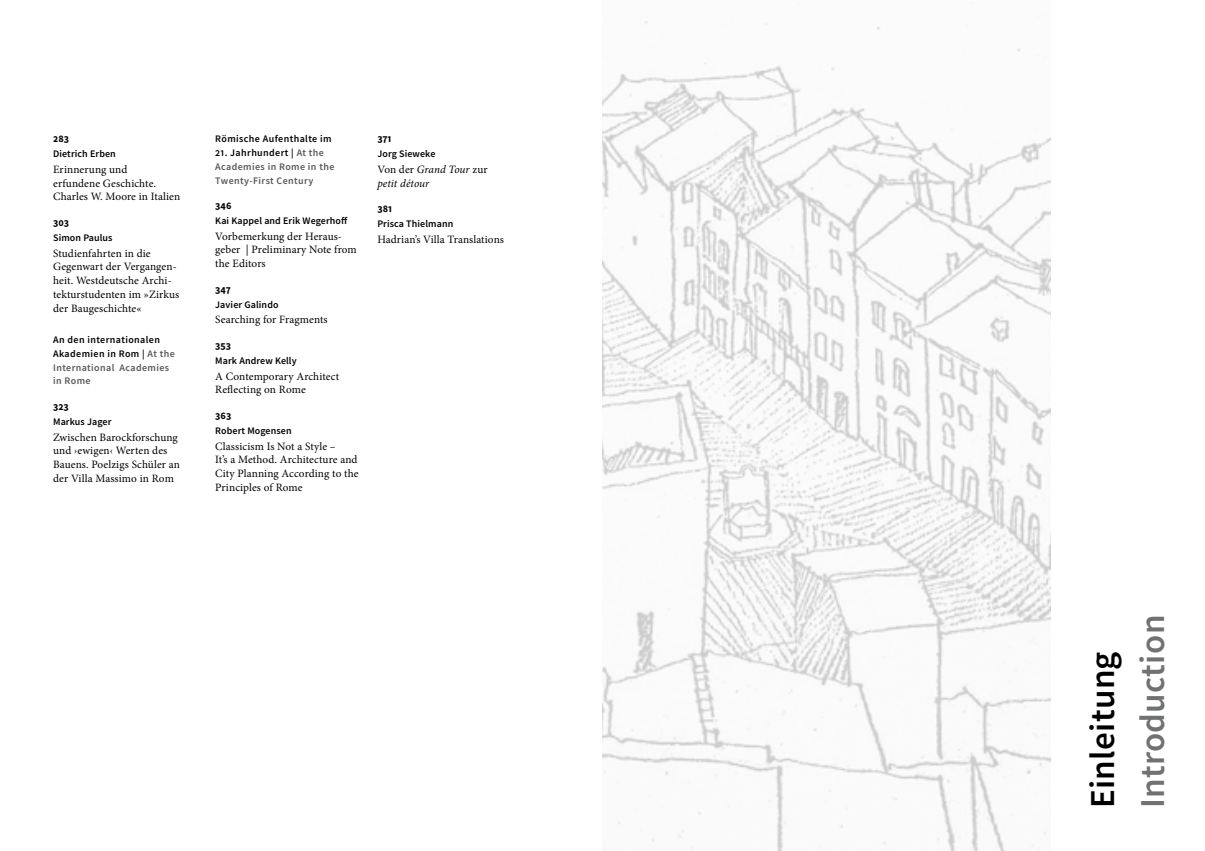
<style>
.page{position:relative;width:1205px;height:851px;background:#fff}
.page>*{position:absolute;margin:0;border:0;box-sizing:border-box;transform-origin:0 0}
.t1{font:600 35px "Source Sans Pro";letter-spacing:.01em;color:#707172}
.t2{font:600 35px "Source Sans Pro";letter-spacing:.01em;color:#000}
.t3{font:11.25px/13.8px "Minion Pro";letter-spacing:.01em;color:#000}
.t4{font:italic 11.25px/13.8px "Minion Pro";color:#000}
.t5{font:600 10px "Source Sans Pro";letter-spacing:.01em;color:#000}
.t6{font:600 10px/13.8px "Source Sans Pro";letter-spacing:.04em;color:#000}
.t7{font:600 10px/13.8px "Source Sans Pro";letter-spacing:.04em;color:#58585a}
.t8{font:700 10px "Source Sans Pro";color:#000}
.s1{color:#58585a}
.s2{color:#000}
.s3{font-style:normal}
</style>
<div class="page">
<img style="left:602px;top:21px;width:449px;height:829px">
<p class="t8" style="left:53px;top:132px;width:18px">283</p>
<p class="t5" style="left:53px;top:147px;width:64px">Dietrich Erben</p>
<p class="t3" style="left:53px;top:162px;width:129px">Erinnerung und<br>erfundene Geschichte.<br>Charles W. Moore in Italien</p>
<p class="t8" style="left:53px;top:216px;width:18px">303</p>
<p class="t5" style="left:53px;top:231px;width:61px">Simon Paulus</p>
<p class="t3" style="left:53px;top:246px;width:128px">Studienfahrten in die<br>Gegenwart der Vergangen&shy;heit. Westdeutsche Archi&shy;tekturstudenten im »Zirkus der Baugeschichte«</p>
<p class="t6" style="left:53px;top:332px;width:123px">An den internationalen<br>Akademien in Rom | <span class="s1">At the<br>International Academies in Rome</span></p>
<p class="t8" style="left:53px;top:400px;width:17px">323</p>
<p class="t5" style="left:53px;top:415px;width:60px">Markus Jager</p>
<p class="t3" style="left:53px;top:430px;width:128px">Zwischen Barockforschung und ›ewigen‹ Werten des<br>Bauens. Poelzigs Schüler an der Villa Massimo in Rom</p>
<p class="t6" style="left:215px;top:132px;width:118px">Römische Aufenthalte im</p>
<p class="t7" style="left:215px;top:146px;width:121px"><span class="s2">21. Jahrhundert |</span> At the<br>Academies in Rome in the<br>Twenty-First Century</p>
<p class="t8" style="left:215px;top:199px;width:18px">346</p>
<p class="t5" style="left:215px;top:214px;width:134px">Kai Kappel and Erik Wegerhoff</p>
<p class="t3" style="left:215px;top:229px;width:143px">Vorbemerkung der Heraus&shy;geber | Preliminary Note from the Editors</p>
<p class="t8" style="left:215px;top:283px;width:17px">347</p>
<p class="t5" style="left:215px;top:298px;width:65px">Javier Galindo</p>
<p class="t3" style="left:215px;top:313px;width:114px">Searching for Fragments</p>
<p class="t8" style="left:215px;top:339px;width:17px">353</p>
<p class="t5" style="left:215px;top:354px;width:83px">Mark Andrew Kelly</p>
<p class="t3" style="left:215px;top:369px;width:125px">A Contemporary Architect<br>Reflecting on Rome</p>
<p class="t8" style="left:215px;top:409px;width:18px">363</p>
<p class="t5" style="left:215px;top:424px;width:78px">Robert Mogensen</p>
<p class="t3" style="left:215px;top:439px;width:145px">Classicism Is Not a Style –<br>It’s a Method. Architecture and<br>City Planning According to the<br>Principles of Rome</p>
<p class="t8" style="left:377px;top:132px;width:16px">371</p>
<p class="t5" style="left:377px;top:147px;width:60px">Jorg Sieweke</p>
<p class="t4" style="left:377px;top:162px;width:112px"><span class="s3">Von der</span> Grand Tour <span class="s3">zur </span>petit détour</p>
<p class="t8" style="left:377px;top:202px;width:16px">381</p>
<p class="t5" style="left:377px;top:217px;width:77px">Prisca Thielmann</p>
<p class="t3" style="left:377px;top:232px;width:128px">Hadrian’s Villa Translations</p>
<h1 class="t2" style="left:1079px;top:808px;width:159px;rotate:-90deg">Einleitung</h1>
<h1 class="t1" style="left:1129px;top:808px;width:195px;rotate:-90deg">Introduction</h1>
</div>
